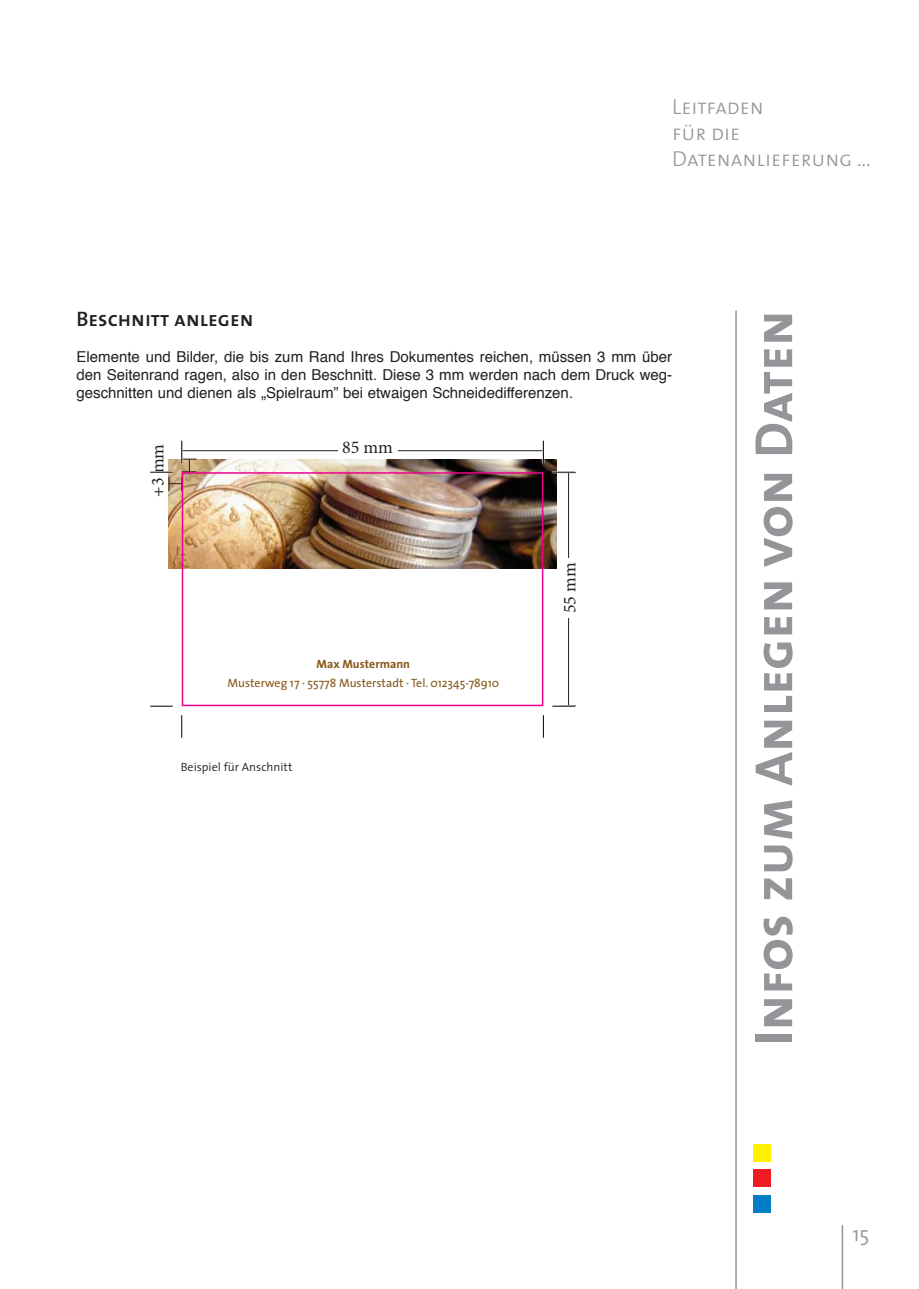
<style>
.page{position:relative;width:919px;height:1289px;background:#fff}
.page>*{position:absolute;margin:0;border:0;box-sizing:border-box;transform-origin:0 0}
.t1{font:54px "The Sans Bold Caps";color:#939598}
.t2{font:21.75px/26.1px "The Sans Light Caps";color:#939598}
.t3{font:21px "The Sans Semi Bold Caps";color:#231f20}
.t4{font:300 21px "The Sans";color:#939598}
.t5{font:18px "Minion Pro";color:#231f20}
.t6{font:15px/18px "Helvetica";color:#231f20;text-align:justify}
.t7{font:12px "The Sans";color:#865718}
.t8{font:300 12px "The Sans";color:#231f20}
.t9{font:700 12px "The Sans";color:#865718}
</style>
<div class="page">
<hr style="left:841px;top:1225px;width:2px;height:63px;background:#939598">
<hr style="left:735px;top:310px;width:1px;height:978px;background:#939598">
<div style="left:753px;top:1144px;width:17px;height:17px;background:#fff101"></div>
<div style="left:753px;top:1169px;width:17px;height:17px;background:#ee1d23"></div>
<div style="left:753px;top:1195px;width:17px;height:17px;background:#007ec5"></div>
<img style="left:169px;top:459px;width:387px;height:110px">
<hr style="left:182px;top:450px;width:361px;height:1px;background:#231f20">
<hr style="left:568px;top:472px;width:1px;height:234px;background:#231f20">
<div style="left:338px;top:440px;width:59px;height:17px;background:#fff"></div>
<div style="left:562px;top:558px;width:17px;height:59px;background:#fff"></div>
<div style="left:182px;top:472px;width:361px;height:234px;border:2px solid #ed028c"></div>
<hr style="left:552px;top:471px;width:23px;height:2px;background:#fff">
<hr style="left:542px;top:440px;width:2px;height:23px;background:#fff">
<svg style="left:552px;top:472px;width:23px;height:1px"></svg>
<svg style="left:150px;top:706px;width:23px;height:1px"></svg>
<svg style="left:552px;top:705px;width:23px;height:2px"></svg>
<svg style="left:150px;top:440px;width:47px;height:51px"></svg>
<svg style="left:181px;top:715px;width:1px;height:22px"></svg>
<svg style="left:543px;top:440px;width:1px;height:23px"></svg>
<svg style="left:543px;top:715px;width:1px;height:22px"></svg>
<h2 class="t2" style="left:672px;top:93px;width:200px">Leitfaden<br>für die<br>Datenanlieferung ...</h2>
<h3 class="t3" style="left:77px;top:301px;width:178px">Beschnitt anlegen</h3>
<p class="t6" style="left:77px;top:348px;width:597px">Elemente und Bilder, die bis zum Rand Ihres Dokumentes reichen, müssen 3 mm über den Seitenrand ragen, also in den Beschnitt. Diese 3 mm werden nach dem Druck weg&shy;geschnitten und dienen als „Spielraum” bei etwaigen Schneidedifferenzen.</p>
<p class="t5" style="left:147px;top:496px;width:54px;rotate:-90deg">+3 mm</p>
<p class="t5" style="left:342px;top:436px;width:52px">85 mm</p>
<p class="t9" style="left:316px;top:654px;width:95px">Max Mustermann</p>
<p class="t7" style="left:227px;top:672px;width:273px">Musterweg 17 · 55778 Musterstadt · Tel. 012345-78910</p>
<p class="t8" style="left:181px;top:757px;width:113px">Beispiel für Anschnitt</p>
<p class="t5" style="left:559px;top:613px;width:52px;rotate:-90deg">55 mm</p>
<h1 class="t1" style="left:728px;top:1045px;width:736px;rotate:-90deg">Infos zum Anlegen von Daten</h1>
<h3 class="t4" style="left:852px;top:1215px;width:18px">15</h3>
</div>
